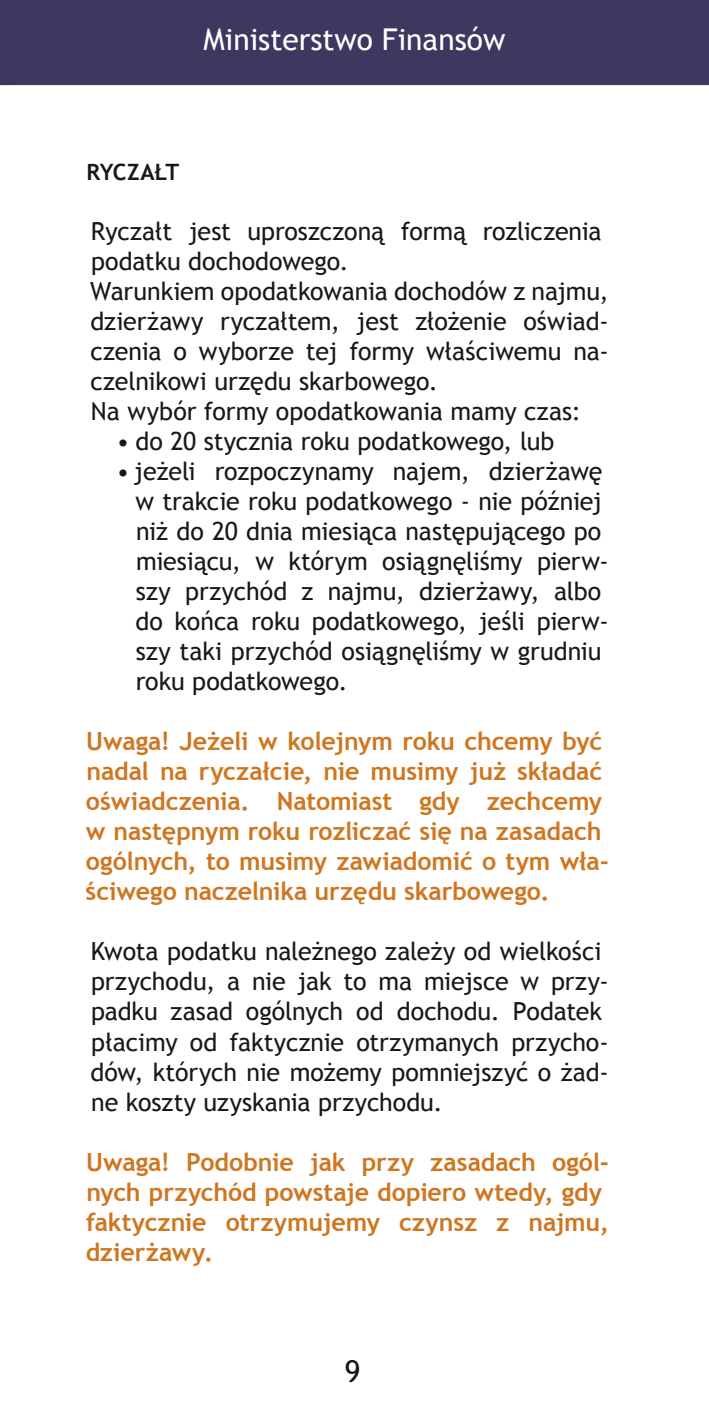
<style>
.page{position:relative;width:709px;height:1418px;background:#fff}
.page>*{position:absolute;margin:0;border:0;box-sizing:border-box;transform-origin:0 0}
.t1{font:30px "Trebuchet MS";color:#fff}
.t2{font:30px "Trebuchet MS";color:#1a171c}
.t3{font:25px/30px "Trebuchet MS";letter-spacing:-.005em;color:#1a171c}
.t4{font:700 25px/30px "Trebuchet MS";letter-spacing:-.005em;color:#cf7620}
.t5{font:700 22.5px "Trebuchet MS";color:#1a171c}
</style>
<div class="page">
<div style="left:0;top:0;width:709px;height:85px;background:#3e3861"></div>
<p class="t1" style="left:203px;top:22px;width:303px">Ministerstwo Finansów</p>
<p class="t5" style="left:86px;top:158px;width:94px">RYCZAŁT</p>
<p class="t3" style="left:90px;top:216px;width:520px">Ryczałt jest uproszczoną formą rozliczenia podatku dochodowego.<br>Warunkiem opodatkowania dochodów z najmu, dzierżawy ryczałtem, jest złożenie oświad&shy;czenia o wyborze tej formy właściwemu na&shy;czelnikowi urzędu skarbowego.<br>Na wybór formy opodatkowania mamy czas:</p>
<p class="t3" style="left:116px;top:426px;width:439px">• do 20 stycznia roku podatkowego, lub</p>
<p class="t3" style="left:135px;top:456px;width:474px;text-indent:-19px">• jeżeli rozpoczynamy najem, dzierżawę w trakcie roku podatkowego - nie później niż do 20 dnia miesiąca następującego po miesiącu, w którym osiągnęliśmy pierw&shy;szy przychód z najmu, dzierżawy, albo do końca roku podatkowego, jeśli pierw&shy;szy taki przychód osiągnęliśmy w grudniu roku podatkowego.</p>
<p class="t4" style="left:86px;top:726px;width:525px">Uwaga! Jeżeli w kolejnym roku chcemy być nadal na ryczałcie, nie musimy już składać oświadczenia. Natomiast gdy zechcemy w następnym roku rozliczać się na zasadach ogólnych, to musimy zawiadomić o tym wła&shy;ściwego naczelnika urzędu skarbowego.</p>
<p class="t3" style="left:90px;top:936px;width:519px">Kwota podatku należnego zależy od wielkości przychodu, a nie jak to ma miejsce w przy&shy;padku zasad ogólnych od dochodu. Podatek płacimy od faktycznie otrzymanych przycho&shy;dów, których nie możemy pomniejszyć o żad&shy;ne koszty uzyskania przychodu.</p>
<p class="t4" style="left:86px;top:1146px;width:524px">Uwaga! Podobnie jak przy zasadach ogól&shy;nych przychód powstaje dopiero wtedy, gdy faktycznie otrzymujemy czynsz z najmu, dzierżawy.</p>
<p class="t2" style="left:345px;top:1353px;width:17px">9</p>
</div>
